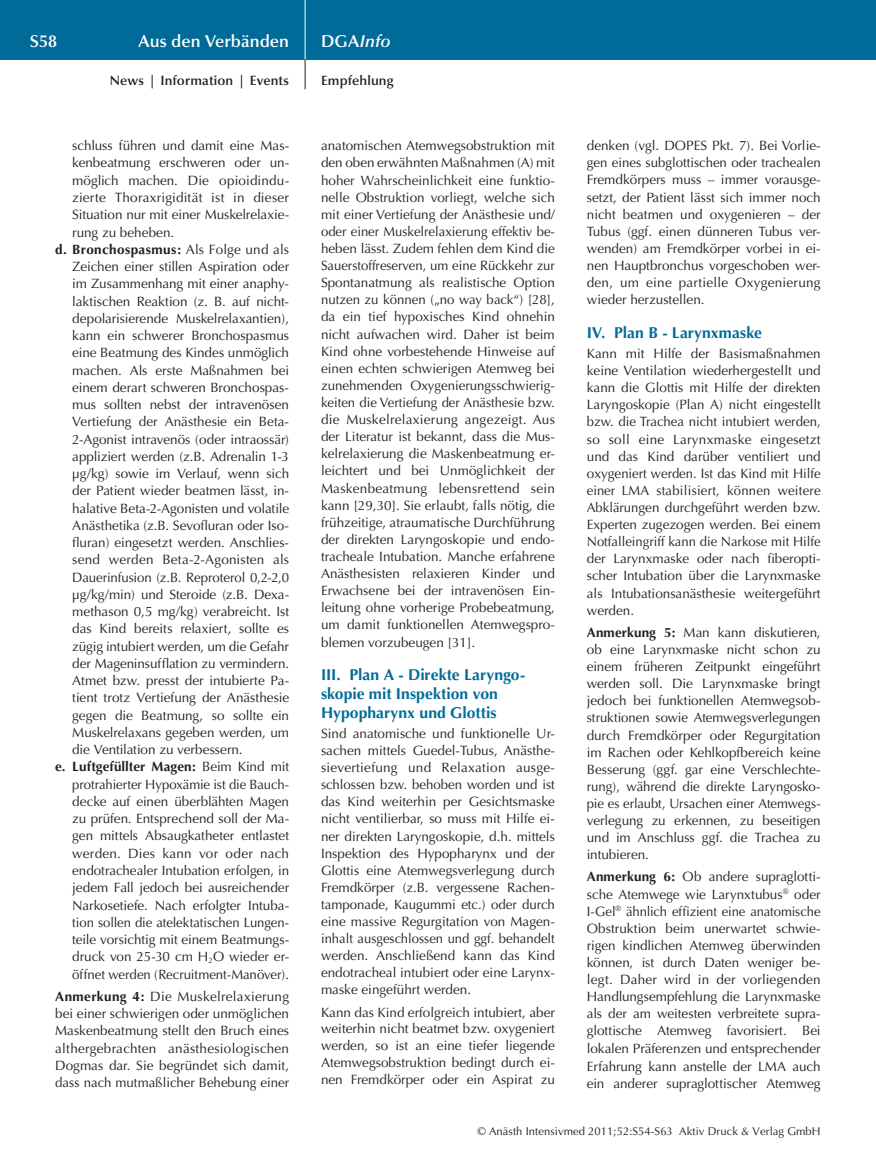
<style>
.page{position:relative;width:876px;height:1174px;background:#fff}
.page>*{position:absolute;margin:0;border:0;box-sizing:border-box;transform-origin:0 0}
.t1{font:600 17.25px "Optima";color:#fff}
.t2{font:italic 600 17.25px "Optima";color:#fff}
.t3{font:700 15.75px/18.8px "Optima";color:#006b98}
.t4{font:13.5px/17.1px "Optima";color:#231f20}
.t5{font:700 13.5px "Optima";letter-spacing:.02em;color:#231f20}
.t6{font:13.5px "Optima";letter-spacing:.02em;color:#231f20}
.t7{font:600 13.5px "Optima";letter-spacing:.01em;color:#231f20}
.t8{font:11.25px "Optima";letter-spacing:.005em;color:#231f20}
.s1{font-style:normal}
.s2{font-weight:400}
.s3{font-weight:700}
</style>
<div class="page">
<div style="left:0;top:0;width:876px;height:60px;background:#006b98"></div>
<hr style="left:305px;top:0;width:1px;height:60px;background:#fff">
<svg style="left:305px;top:60px;width:1px;height:29px"></svg>
<p class="t1" style="left:30px;top:31px;width:29px">S58</p>
<p class="t1" style="left:138px;top:31px;width:152px">Aus den Verbänden</p>
<p class="t2" style="left:321px;top:31px;width:71px"><span class="s1">DGA</span>Info</p>
<p class="t7" style="left:110px;top:73px;width:181px">News | Information | Events</p>
<p class="t7" style="left:321px;top:73px;width:74px">Empfehlung</p>
<p class="t4" style="left:72px;top:137px;width:216px">schluss führen und damit eine Mas-‑</p>
<p class="t4" style="left:72px;top:154px;width:217px">kenbeatmung erschweren oder un-</p>
<p class="t4" style="left:72px;top:172px;width:218px">möglich machen. Die opioidindu-</p>
<p class="t4" style="left:72px;top:189px;width:218px">zierte Thoraxrigidität ist in dieser</p>
<p class="t4" style="left:72px;top:206px;width:218px">Situation nur mit einer Muskelrelaxie-</p>
<p class="t4" style="left:72px;top:223px;width:103px">rung zu beheben.</p>
<p class="t5" style="left:55px;top:241px;width:235px">d. Bronchospasmus: <span class="s2">Als Folge und als</span></p>
<p class="t4" style="left:72px;top:258px;width:218px">Zeichen einer stillen Aspiration oder</p>
<p class="t4" style="left:72px;top:275px;width:218px">im Zusammenhang mit einer anaphy-</p>
<p class="t4" style="left:72px;top:293px;width:218px">laktischen Reaktion (z. B. auf nicht-</p>
<p class="t4" style="left:72px;top:310px;width:218px">depolarisierende Muskelrelaxantien),</p>
<p class="t4" style="left:72px;top:327px;width:218px">kann ein schwerer Bronchospasmus</p>
<p class="t4" style="left:72px;top:344px;width:218px">eine Beatmung des Kindes unmöglich</p>
<p class="t4" style="left:72px;top:362px;width:218px">machen. Als erste Maßnahmen bei</p>
<p class="t4" style="left:72px;top:379px;width:218px">einem derart schweren Bronchospas-</p>
<p class="t4" style="left:72px;top:396px;width:218px">mus sollten nebst der intravenösen</p>
<p class="t4" style="left:72px;top:413px;width:218px">Vertiefung der Anästhesie ein Beta-</p>
<p class="t4" style="left:72px;top:431px;width:218px">2-Agonist intravenös (oder intraossär)</p>
<p class="t4" style="left:72px;top:448px;width:218px">appliziert werden (z.B. Adrenalin 1-3</p>
<p class="t4" style="left:72px;top:465px;width:218px">µg/kg) sowie im Verlauf, wenn sich</p>
<p class="t4" style="left:72px;top:482px;width:218px">der Patient wieder beatmen lässt, in-</p>
<p class="t4" style="left:72px;top:500px;width:218px">halative Beta-2-Agonisten und volatile</p>
<p class="t4" style="left:72px;top:517px;width:218px">Anästhetika (z.B. Sevofluran oder Iso-</p>
<p class="t4" style="left:72px;top:534px;width:218px">fluran) eingesetzt werden. Anschlies-</p>
<p class="t6" style="left:72px;top:552px;width:218px">send werden Beta-2-Agonisten als</p>
<p class="t4" style="left:72px;top:568px;width:218px">Dauerinfusion (z.B. Reproterol 0,2-2,0</p>
<p class="t4" style="left:72px;top:586px;width:218px">µg/kg/min) und Steroide (z.B. Dexa-</p>
<p class="t4" style="left:72px;top:603px;width:218px">methason 0,5 mg/kg) verabreicht. Ist</p>
<p class="t4" style="left:72px;top:620px;width:218px">das Kind bereits relaxiert, sollte es</p>
<p class="t4" style="left:72px;top:637px;width:218px">zügig intubiert werden, um die Gefahr</p>
<p class="t4" style="left:72px;top:655px;width:218px">der Mageninsufflation zu vermindern.</p>
<p class="t4" style="left:72px;top:672px;width:218px">Atmet bzw. presst der intubierte Pa-</p>
<p class="t4" style="left:72px;top:689px;width:218px">tient trotz Vertiefung der Anästhesie</p>
<p class="t4" style="left:72px;top:707px;width:218px">gegen die Beatmung, so sollte ein</p>
<p class="t4" style="left:72px;top:724px;width:218px">Muskelrelaxans gegeben werden, um</p>
<p class="t4" style="left:72px;top:741px;width:172px">die Ventilation zu verbessern.</p>
<p class="t5" style="left:55px;top:759px;width:235px">e. Luftgefüllter Magen: <span class="s2">Beim Kind mit</span></p>
<p class="t4" style="left:72px;top:775px;width:216px">protrahierter Hypoxämie ist die Bauch-‑</p>
<p class="t4" style="left:72px;top:793px;width:218px">decke auf einen überblähten Magen</p>
<p class="t4" style="left:72px;top:810px;width:218px">zu prüfen. Entsprechend soll der Ma-</p>
<p class="t4" style="left:72px;top:827px;width:218px">gen mittels Absaugkatheter entlastet</p>
<p class="t6" style="left:72px;top:845px;width:218px">werden. Dies kann vor oder nach</p>
<p class="t4" style="left:72px;top:862px;width:218px">endotrachealer Intubation erfolgen, in</p>
<p class="t4" style="left:72px;top:879px;width:218px">jedem Fall jedoch bei ausreichender</p>
<p class="t4" style="left:72px;top:896px;width:216px">Narkosetiefe. Nach erfolgter Intuba-‑</p>
<p class="t4" style="left:72px;top:913px;width:218px">tion sollen die atelektatischen Lungen-</p>
<p class="t4" style="left:72px;top:931px;width:218px">teile vorsichtig mit einem Beatmungs-</p>
<p class="t4" style="left:72px;top:948px;width:216px">druck von 25-30 cm H<sub>2</sub>O wieder er-‑</p>
<p class="t4" style="left:72px;top:965px;width:218px">öffnet werden (Recruitment-Manöver).</p>
<p class="t4" style="left:55px;top:988px;width:235px;text-align:justify"><span class="s3">Anmerkung 4:</span> Die Muskelrelaxierung bei einer schwierigen oder unmöglichen Maskenbeatmung stellt den Bruch eines althergebrachten anästhesiologischen Dogmas dar. Sie begründet sich damit, dass nach mutmaßlicher Behebung einer</p>
<p class="t4" style="left:321px;top:137px;width:235px">anatomischen Atemwegsobstruktion mit den oben erwähnten Maßnahmen (A) mit hoher Wahrscheinlichkeit eine funktio&shy;nelle Obstruktion vorliegt, welche sich mit einer Vertiefung der Anästhesie und/ oder einer Muskelrelaxierung effektiv be&shy;heben lässt. Zudem fehlen dem Kind die Sauerstoffreserven, um eine Rückkehr zur Spontanatmung als realistische Option nutzen zu können („no way back“) [28], da ein tief hypoxisches Kind ohnehin nicht aufwachen wird. Daher ist beim Kind ohne vorbestehende Hinweise auf einen echten schwierigen Atemweg bei zunehmenden Oxygenierungsschwierig&shy;keiten die Vertiefung der Anästhesie bzw. die Muskelrelaxierung angezeigt. Aus der Literatur ist bekannt, dass die Mus&shy;kelrelaxierung die Maskenbeatmung er-‑ leichtert und bei Unmöglichkeit der Maskenbeatmung lebensrettend sein kann [29,30]. Sie erlaubt, falls nötig, die frühzeitige, atraumatische Durchführung der direkten Laryngoskopie und endo&shy;tracheale Intubation. Manche erfahrene Anästhesisten relaxieren Kinder und Erwachsene bei der intravenösen Ein&shy;leitung ohne vorherige Probebeatmung, um damit funktionellen Atemwegspro&shy;blemen vorzubeugen [31].</p>
<p class="t3" style="left:321px;top:666px;width:204px">III. Plan A - Direkte Laryngo&shy;skopie mit Inspektion von<br>Hypopharynx und Glottis</p>
<p class="t4" style="left:321px;top:725px;width:235px">Sind anatomische und funktionelle Ur-‑ sachen mittels Guedel-Tubus, Anästhe&shy;sievertiefung und Relaxation ausge&shy;schlossen bzw. behoben worden und ist das Kind weiterhin per Gesichtsmaske nicht ventilierbar, so muss mit Hilfe ei&shy;ner direkten Laryngoskopie, d.h. mittels Inspektion des Hypopharynx und der Glottis eine Atemwegsverlegung durch Fremdkörper (z.B. vergessene Rachen&shy;tamponade, Kaugummi etc.) oder durch eine massive Regurgitation von Magen&shy;inhalt ausgeschlossen und ggf. behandelt werden. Anschließend kann das Kind endotracheal intubiert oder eine Larynx&shy;maske eingeführt werden.</p>
<p class="t4" style="left:321px;top:1003px;width:235px">Kann das Kind erfolgreich intubiert, aber weiterhin nicht beatmet bzw. oxygeniert werden, so ist an eine tiefer liegende Atemwegsobstruktion bedingt durch ei-‑ nen Fremdkörper oder ein Aspirat zu</p>
<p class="t4" style="left:587px;top:137px;width:235px">denken (vgl. DOPES Pkt. 7). Bei Vorlie&shy;gen eines subglottischen oder trachealen Fremdkörpers muss – immer vorausge&shy;setzt, der Patient lässt sich immer noch nicht beatmen und oxygenieren – der Tubus (ggf. einen dünneren Tubus ver&shy;wenden) am Fremdkörper vorbei in ei-‑ nen Hauptbronchus vorgeschoben wer&shy;den, um eine partielle Oxygenierung wieder herzustellen.</p>
<p class="t3" style="left:587px;top:323px;width:177px">IV. Plan B - Larynxmaske</p>
<p class="t4" style="left:587px;top:345px;width:235px;text-align:justify">Kann mit Hilfe der Basismaßnahmen keine Ventilation wiederhergestellt und kann die Glottis mit Hilfe der direkten Laryngoskopie (Plan A) nicht eingestellt bzw. die Trachea nicht intubiert werden, so soll eine Larynxmaske eingesetzt und das Kind darüber ventiliert und oxygeniert werden. Ist das Kind mit Hilfe einer LMA stabilisiert, können weitere Abklärungen durchgeführt werden bzw.<br>Experten zugezogen werden. Bei einem Notfalleingriff kann die Narkose mit Hilfe der Larynxmaske oder nach fiberopti&shy;scher Intubation über die Larynxmaske als Intubationsanästhesie weitergeführt werden.</p>
<p class="t4" style="left:587px;top:624px;width:235px"><span class="s3">Anmerkung 5:</span> Man kann diskutieren, ob eine Larynxmaske nicht schon zu einem früheren Zeitpunkt eingeführt werden soll. Die Larynxmaske bringt jedoch bei funktionellen Atemwegsob&shy;struktionen sowie Atemwegsverlegungen durch Fremdkörper oder Regurgitation im Rachen oder Kehlkopfbereich keine Besserung (ggf. gar eine Verschlechte&shy;rung), während die direkte Laryngosko-‑ pie es erlaubt, Ursachen einer Atemwegs&shy;verlegung zu erkennen, zu beseitigen und im Anschluss ggf. die Trachea zu intubieren.</p>
<p class="t4" style="left:587px;top:868px;width:235px;text-align:justify"><span class="s3">Anmerkung 6:</span> Ob andere supraglotti&shy;sche Atemwege wie Larynxtubus<sup>®</sup> oder I-Gel<sup>®</sup> ähnlich effizient eine anatomische Obstruktion beim unerwartet schwie&shy;rigen kindlichen Atemweg überwinden können, ist durch Daten weniger be&shy;legt. Daher wird in der vorliegenden Handlungsempfehlung die Larynxmaske als der am weitesten verbreitete supra&shy;glottische Atemweg favorisiert. Bei lokalen Präferenzen und entsprechender Erfahrung kann anstelle der LMA auch ein anderer supraglottischer Atemweg</p>
<p class="t8" style="left:477px;top:1125px;width:345px">© Anästh Intensivmed 2011;52:S54-S63 Aktiv Druck &amp; Verlag GmbH</p>
</div>
